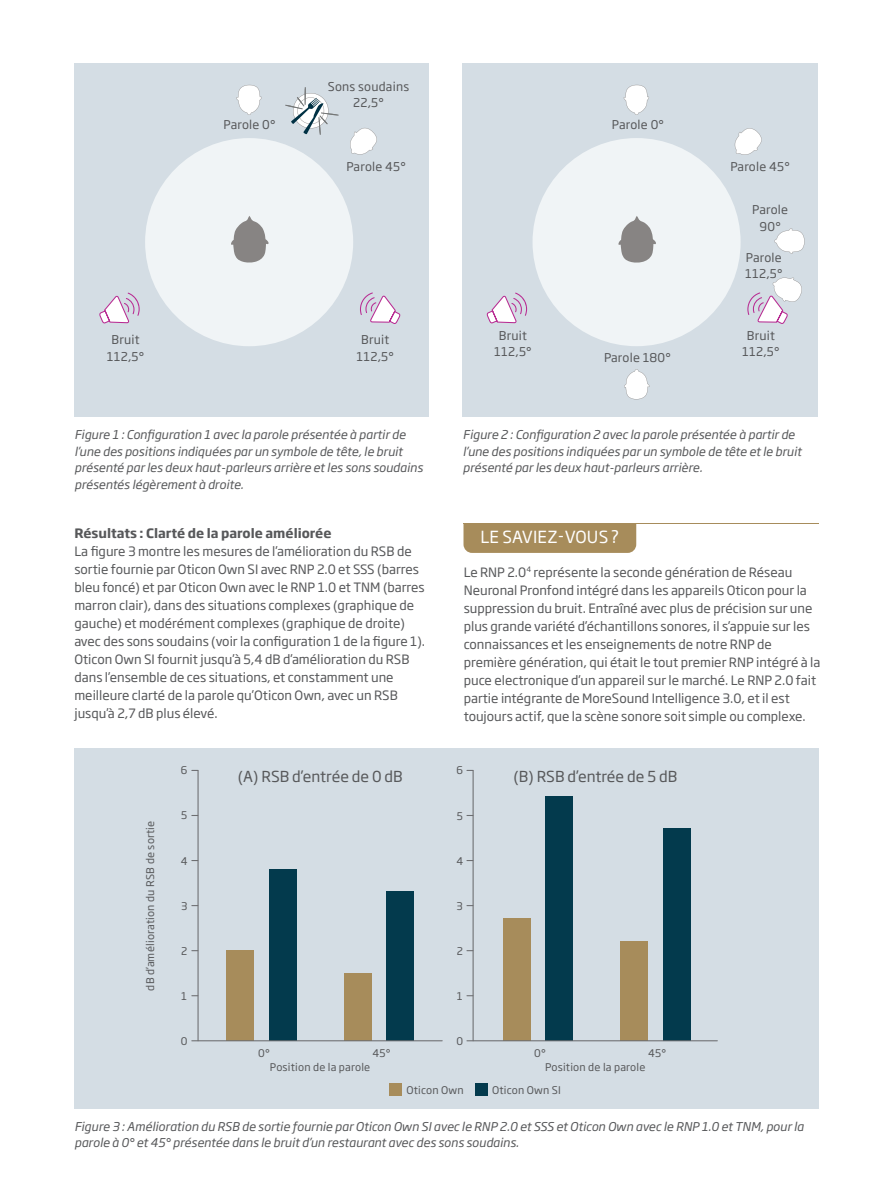
<style>
.page{position:relative;width:893px;height:1191px;background:#fff}
.page>*{position:absolute;margin:0;border:0;box-sizing:border-box;transform-origin:0 0}
.t1{font:16.5px "Soho Gothic Pro";letter-spacing:.015em;color:#fff}
.t2{font:15px "Soho Gothic Pro";color:#57585a}
.t3{font:12.75px/18px "Soho Gothic Pro";color:#57585a}
.t4{font:700 12.75px "Soho Gothic Pro";color:#57585a}
.t5{font:italic 12px/16.5px "Soho Gothic Pro";color:#57585a}
.t6{font:12px/16.5px "Soho Gothic Pro";letter-spacing:.02em;color:#57585a;text-align:center}
.t7{font:10.5px "Soho Gothic Pro";letter-spacing:.02em;color:#57585a}
</style>
<div class="page">
<div style="left:463px;top:64px;width:355px;height:353px;background:#d4dde4"></div>
<div style="left:74px;top:64px;width:355px;height:353px;background:#d4dde4"></div>
<div style="left:532px;top:138px;width:209px;height:208px;background:#f0f4f6;border-radius:50%"></div>
<svg style="left:487px;top:292px;width:40px;height:31px"></svg>
<svg style="left:624px;top:369px;width:26px;height:30px"></svg>
<svg style="left:774px;top:228px;width:31px;height:26px"></svg>
<svg style="left:624px;top:85px;width:25px;height:30px"></svg>
<svg style="left:747px;top:278px;width:55px;height:46px"></svg>
<svg style="left:735px;top:128px;width:27px;height:27px"></svg>
<svg style="left:618px;top:216px;width:38px;height:47px"></svg>
<div style="left:145px;top:138px;width:208px;height:208px;background:#f0f4f6;border-radius:50%"></div>
<svg style="left:360px;top:292px;width:40px;height:32px"></svg>
<svg style="left:99px;top:292px;width:41px;height:31px"></svg>
<svg style="left:285px;top:87px;width:54px;height:48px"></svg>
<svg style="left:236px;top:85px;width:26px;height:30px"></svg>
<svg style="left:350px;top:128px;width:27px;height:26px"></svg>
<svg style="left:231px;top:216px;width:38px;height:47px"></svg>
<div style="left:74px;top:748px;width:745px;height:360px;background:#d4dde4"></div>
<div style="left:226px;top:950px;width:28px;height:90px;background:#a78c5b"></div>
<div style="left:269px;top:869px;width:27px;height:171px;background:#033a4d"></div>
<div style="left:344px;top:973px;width:27px;height:67px;background:#a78c5b"></div>
<div style="left:387px;top:891px;width:27px;height:149px;background:#033a4d"></div>
<div style="left:503px;top:918px;width:27px;height:122px;background:#a78c5b"></div>
<div style="left:546px;top:796px;width:27px;height:244px;background:#033a4d"></div>
<div style="left:621px;top:941px;width:27px;height:99px;background:#a78c5b"></div>
<div style="left:663px;top:828px;width:27px;height:212px;background:#033a4d"></div>
<hr style="left:198px;top:770px;width:1px;height:270px;background:#6c6d70">
<hr style="left:192px;top:1040px;width:250px;height:1px;background:#6c6d70">
<hr style="left:473px;top:770px;width:1px;height:270px;background:#6c6d70">
<hr style="left:467px;top:1040px;width:250px;height:1px;background:#6c6d70">
<hr style="left:463px;top:523px;width:356px;height:1px;background:#a78c5b">
<div style="left:463px;top:524px;width:173px;height:29px;background:#a78c5b"></div>
<div style="left:389px;top:1083px;width:13px;height:13px;background:#a78c5b"></div>
<div style="left:475px;top:1083px;width:12px;height:13px;background:#033a4d"></div>
<p class="t6" style="left:328px;top:78px;width:83px">Sons soudains<br>22,5°</p>
<p class="t6" style="left:224px;top:116px;width:54px">Parole 0°</p>
<p class="t6" style="left:612px;top:116px;width:54px">Parole 0°</p>
<p class="t6" style="left:346px;top:158px;width:61px">Parole 45°</p>
<p class="t6" style="left:730px;top:158px;width:61px">Parole 45°</p>
<p class="t6" style="left:752px;top:201px;width:37px">Parole<br>90°</p>
<p class="t6" style="left:107px;top:331px;width:39px">Bruit<br>112,5°</p>
<p class="t6" style="left:356px;top:331px;width:39px">Bruit<br>112,5°</p>
<p class="t6" style="left:494px;top:326px;width:39px">Bruit<br>112,5°</p>
<p class="t6" style="left:604px;top:349px;width:68px">Parole 180°</p>
<p class="t6" style="left:745px;top:248px;width:39px;text-align:left">Parole<br>112,5°</p>
<p class="t6" style="left:742px;top:326px;width:39px">Bruit<br>112,5°</p>
<p class="t5" style="left:74px;top:426px;width:350px">Figure 1 : Configuration 1 avec la parole présentée à partir de l’une des positions indiquées par un symbole de tête, le bruit présenté par les deux haut-parleurs arrière et les sons soudains présentés légèrement à droite.</p>
<p class="t4" style="left:74px;top:522px;width:259px">Résultats : Clarté de la parole améliorée</p>
<p class="t3" style="left:74px;top:541px;width:352px">La figure 3 montre les mesures de l’amélioration du RSB de sortie fournie par Oticon Own SI avec RNP 2.0 et SSS (barres bleu foncé) et par Oticon Own avec le RNP 1.0 et TNM (barres marron clair), dans des situations complexes (graphique de gauche) et modérément complexes (graphique de droite) avec des sons soudains (voir la configuration 1 de la figure 1).<br>Oticon Own SI fournit jusqu’à 5,4 dB d’amélioration du RSB dans l’ensemble de ces situations, et constamment une meilleure clarté de la parole qu’Oticon Own, avec un RSB jusqu’à 2,7 dB plus élevé.</p>
<p class="t5" style="left:463px;top:426px;width:340px">Figure 2 : Configuration 2 avec la parole présentée à partir de l’une des positions indiquées par un symbole de tête et le bruit présenté par les deux haut-parleurs arrière.</p>
<p class="t1" style="left:480px;top:524px;width:140px">LE SAVIEZ-VOUS ?</p>
<p class="t3" style="left:464px;top:562px;width:358px">Le RNP 2.0<sup>4</sup> représente la seconde génération de Réseau Neuronal Pronfond intégré dans les appareils Oticon pour la suppression du bruit. Entraîné avec plus de précision sur une plus grande variété d’échantillons sonores, il s’appuie sur les connaissances et les enseignements de notre RNP de première génération, qui était le tout premier RNP intégré à la puce electronique d’un appareil sur le marché. Le RNP 2.0 fait partie intégrante de MoreSound Intelligence 3.0, et il est toujours actif, que la scène sonore soit simple ou complexe.</p>
<p class="t7" style="left:142px;top:990px;width:172px;rotate:-90deg">dB d’amélioration du RSB de sortie</p>
<p class="t7" style="left:181px;top:762px;width:8px">6</p>
<p class="t7" style="left:181px;top:807px;width:8px">5</p>
<p class="t7" style="left:181px;top:852px;width:8px">4</p>
<p class="t7" style="left:181px;top:897px;width:8px">3</p>
<p class="t7" style="left:181px;top:942px;width:8px">2</p>
<p class="t7" style="left:181px;top:987px;width:7px">1</p>
<p class="t7" style="left:181px;top:1032px;width:8px">0</p>
<p class="t7" style="left:456px;top:762px;width:8px">6</p>
<p class="t2" style="left:238px;top:764px;width:166px">(A) RSB d’entrée de 0 dB</p>
<p class="t2" style="left:514px;top:764px;width:165px">(B) RSB d’entrée de 5 dB</p>
<p class="t7" style="left:457px;top:807px;width:8px">5</p>
<p class="t7" style="left:456px;top:852px;width:8px">4</p>
<p class="t7" style="left:457px;top:897px;width:8px">3</p>
<p class="t7" style="left:457px;top:942px;width:8px">2</p>
<p class="t7" style="left:457px;top:987px;width:7px">1</p>
<p class="t7" style="left:456px;top:1032px;width:8px">0</p>
<p class="t7" style="left:258px;top:1045px;width:13px">0°</p>
<p class="t7" style="left:373px;top:1045px;width:20px">45°</p>
<p class="t7" style="left:534px;top:1045px;width:13px">0°</p>
<p class="t7" style="left:648px;top:1045px;width:20px">45°</p>
<p class="t7" style="left:545px;top:1059px;width:102px">Position de la parole</p>
<p class="t7" style="left:406px;top:1081px;width:59px">Oticon Own</p>
<p class="t7" style="left:492px;top:1081px;width:70px">Oticon Own SI</p>
<p class="t7" style="left:270px;top:1059px;width:102px">Position de la parole</p>
<p class="t5" style="left:74px;top:1117px;width:731px">Figure 3 : Amélioration du RSB de sortie fournie par Oticon Own SI avec le RNP 2.0 et SSS et Oticon Own avec le RNP 1.0 et TNM, pour la parole à 0° et 45° présentée dans le bruit d’un restaurant avec des sons soudains.</p>
</div>
